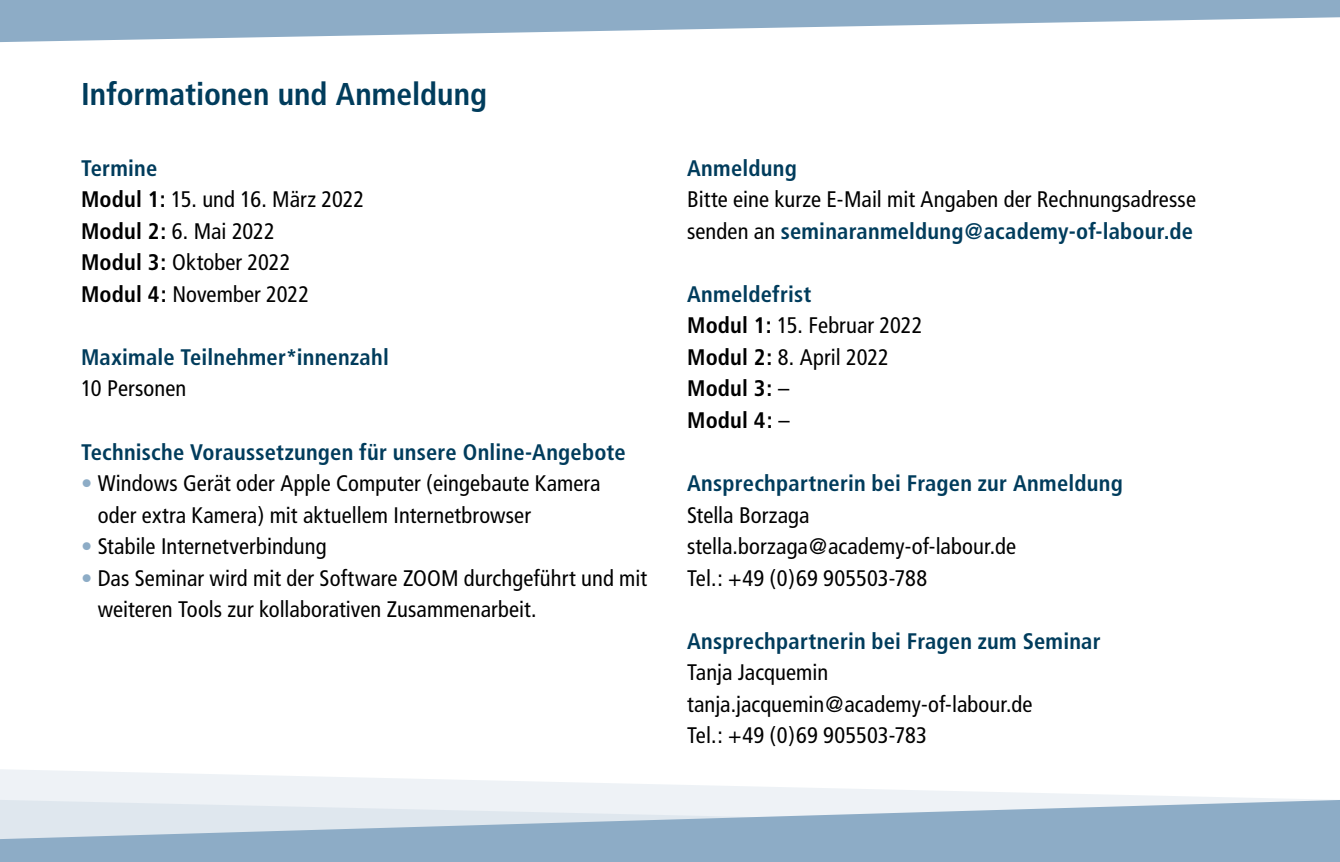
<style>
.page{position:relative;width:1340px;height:862px;background:#fff}
.page>*{position:absolute;margin:0;border:0;box-sizing:border-box;transform-origin:0 0}
.Head{font:700 condensed 31.5px "Frutiger";color:#003c5c}
.Text{font:condensed 22.5px/31.5px "Frutiger";letter-spacing:.005em;color:#000}
.Text-2{font:700 condensed 22.5px "Frutiger";letter-spacing:.01em;color:#003c5c}
.Text-3{font:700 condensed 22.5px "Frutiger";letter-spacing:.01em;color:#000}
.s1{font-weight:700}
.s2{color:#8dacc6}
.s3{font-weight:700;color:#003c5c}
.s4{font-weight:400}
</style>
<div class="page">
<svg style="left:0;top:769px;width:1278px;height:30px;fill:#f1f5f8"></svg>
<svg style="left:0;top:799px;width:1339px;height:62px;background:#aac1d4"></svg>
<svg style="left:0;top:0;width:1339px;height:42px;fill:#8dacc6"></svg>
<p class="Head" style="left:81px;top:75px;width:407px">Informationen und Anmeldung</p>
<p class="Text-2" style="left:81px;top:154px;width:78px">Termine</p>
<p class="Text" style="left:81px;top:184px;width:285px"><span class="s1">Modul 1:</span> 15. und 16. März 2022</p>
<p class="Text" style="left:81px;top:215px;width:195px"><span class="s1">Modul 2:</span> 6. Mai 2022</p>
<p class="Text" style="left:81px;top:247px;width:211px"><span class="s1">Modul 3:</span> Oktober 2022</p>
<p class="Text" style="left:81px;top:278px;width:230px"><span class="s1">Modul 4:</span> November 2022</p>
<p class="Text-2" style="left:81px;top:343px;width:309px">Maximale Teilnehmer*innenzahl</p>
<p class="Text" style="left:81px;top:373px;width:107px">10 Personen</p>
<p class="Text-2" style="left:81px;top:438px;width:546px">Technische Voraussetzungen für unsere Online-Angebote</p>
<p class="Text" style="left:98px;top:467px;width:504px;text-indent:-17px"><span class="s2">•</span> Windows Gerät oder Apple Computer (eingebaute Kamera oder extra Kamera) mit aktuellem Internetbrowser</p>
<p class="Text" style="left:81px;top:530px;width:247px"><span class="s2">•</span> Stabile Internetverbindung</p>
<p class="Text" style="left:98px;top:562px;width:551px;text-indent:-17px"><span class="s2">•</span> Das Seminar wird mit der Software ZOOM durchgeführt und mit weiteren Tools zur kollaborativen Zusammenarbeit.</p>
<p class="Text-2" style="left:687px;top:154px;width:111px">Anmeldung</p>
<p class="Text" style="left:687px;top:184px;width:510px">Bitte eine kurze E-Mail mit Angaben der Rechnungsadresse senden an <span class="s3">seminaranmeldung@academy-of-labour.de</span></p>
<p class="Text-2" style="left:687px;top:280px;width:126px">Anmeldefrist</p>
<p class="Text" style="left:687px;top:310px;width:237px"><span class="s1">Modul 1:</span> 15. Februar 2022</p>
<p class="Text" style="left:687px;top:341px;width:203px"><span class="s1">Modul 2:</span> 8. April 2022</p>
<p class="Text-3" style="left:687px;top:375px;width:104px">Modul 3: <span class="s4">–</span></p>
<p class="Text-3" style="left:687px;top:406px;width:104px">Modul 4: <span class="s4">–</span></p>
<p class="Text-2" style="left:687px;top:469px;width:437px">Ansprechpartnerin bei Fragen zur Anmeldung</p>
<p class="Text" style="left:687px;top:499px;width:124px">Stella Borzaga</p>
<p class="Text" style="left:687px;top:530px;width:330px">stella.borzaga@academy-of-labour.de</p>
<p class="Text" style="left:687px;top:562px;width:242px">Tel.: +49 (0)69 905503-788</p>
<p class="Text-2" style="left:687px;top:627px;width:415px">Ansprechpartnerin bei Fragen zum Seminar</p>
<p class="Text" style="left:687px;top:656px;width:143px">Tanja Jacquemin</p>
<p class="Text" style="left:687px;top:688px;width:347px">tanja.jacquemin@academy-of-labour.de</p>
<p class="Text" style="left:687px;top:719px;width:241px">Tel.: +49 (0)69 905503-783</p>
</div>
